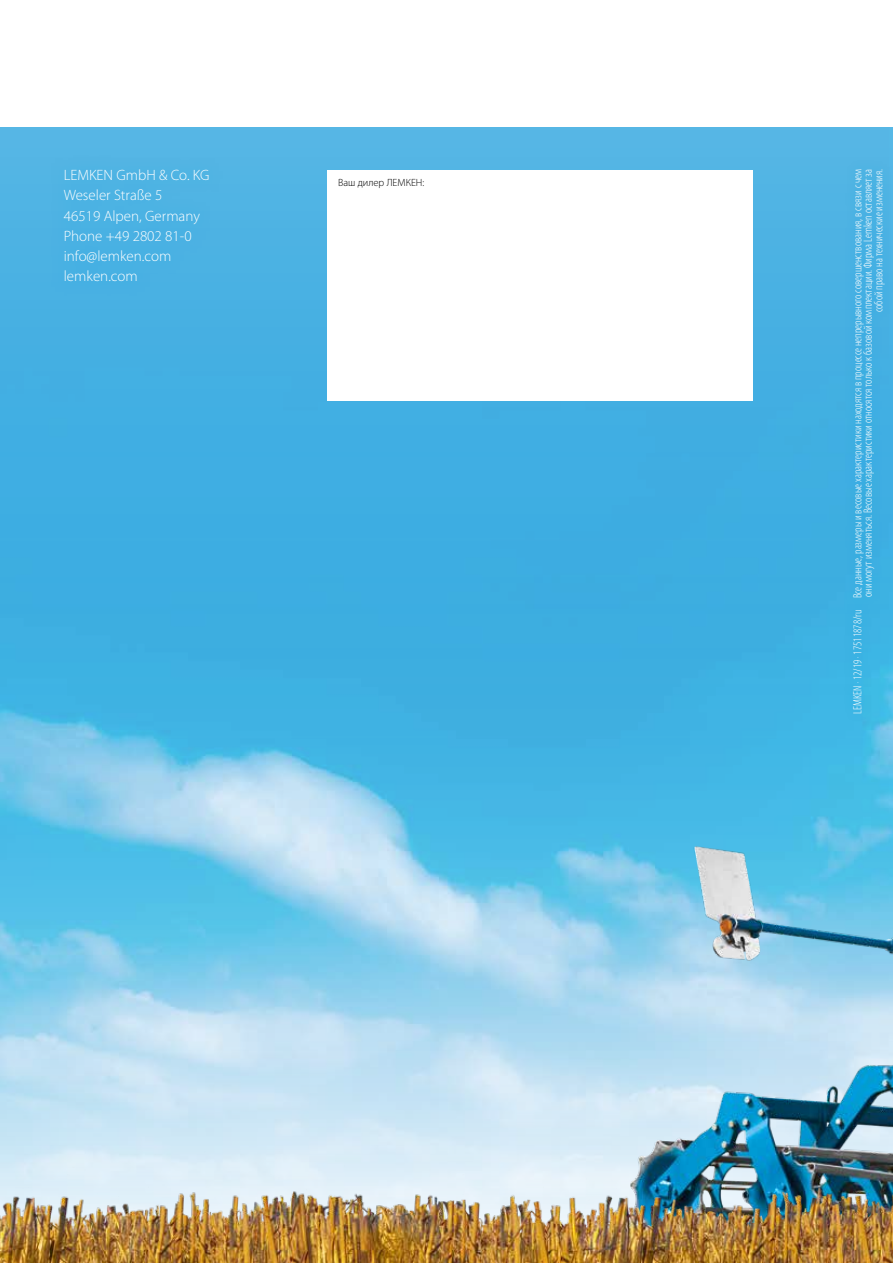
<style>
.page{position:relative;width:893px;height:1263px;background:#fff}
.page>*{position:absolute;margin:0;border:0;box-sizing:border-box;transform-origin:0 0}
.t1{font:300 15px/20.2px "Myriad Pro";color:#fff}
.t2{font:300 condensed 12px/10.5px "Myriad Pro";color:#fff;text-align:right}
.t3{font:300 10.5px "Myriad Pro";color:#000}
</style>
<div class="page">
<img style="left:0;top:128px;width:893px;height:1020px">
<div style="left:327px;top:170px;width:426px;height:231px;background:#fff"></div>
<img style="left:576px;top:726px;width:317px;height:422px">
<img style="left:0;top:1148px;width:893px;height:115px">
<div style="left:50px;top:155px;width:173px;height:141px;background:#4bb2e3"></div>
<div style="left:842px;top:158px;width:51px;height:566px;background:#009fe3;opacity:.5"></div>
<p class="t1" style="left:64px;top:165px;width:147px">LEMKEN GmbH &amp; Co. KG<br>Weseler Straße 5<br>46519 Alpen, Germany<br>Phone +49 2802 81-0 info@lemken.com lemken.com</p>
<p class="t2" style="left:852px;top:714px;width:546px;rotate:-90deg">LEMKEN . 12/19. 17511878/ru Все данные, размеры и весовые характеристики находятся в процессе непрерывного совершенствования, в связи с чем они могут изменяться. Весовые характеристики относятся только к базовой комплектации. Фирма Lemken оставляет за<br>собой право на технические изменения.</p>
<p class="t3" style="left:338px;top:177px;width:88px">Ваш дилер ЛЕМКЕН:</p>
</div>
